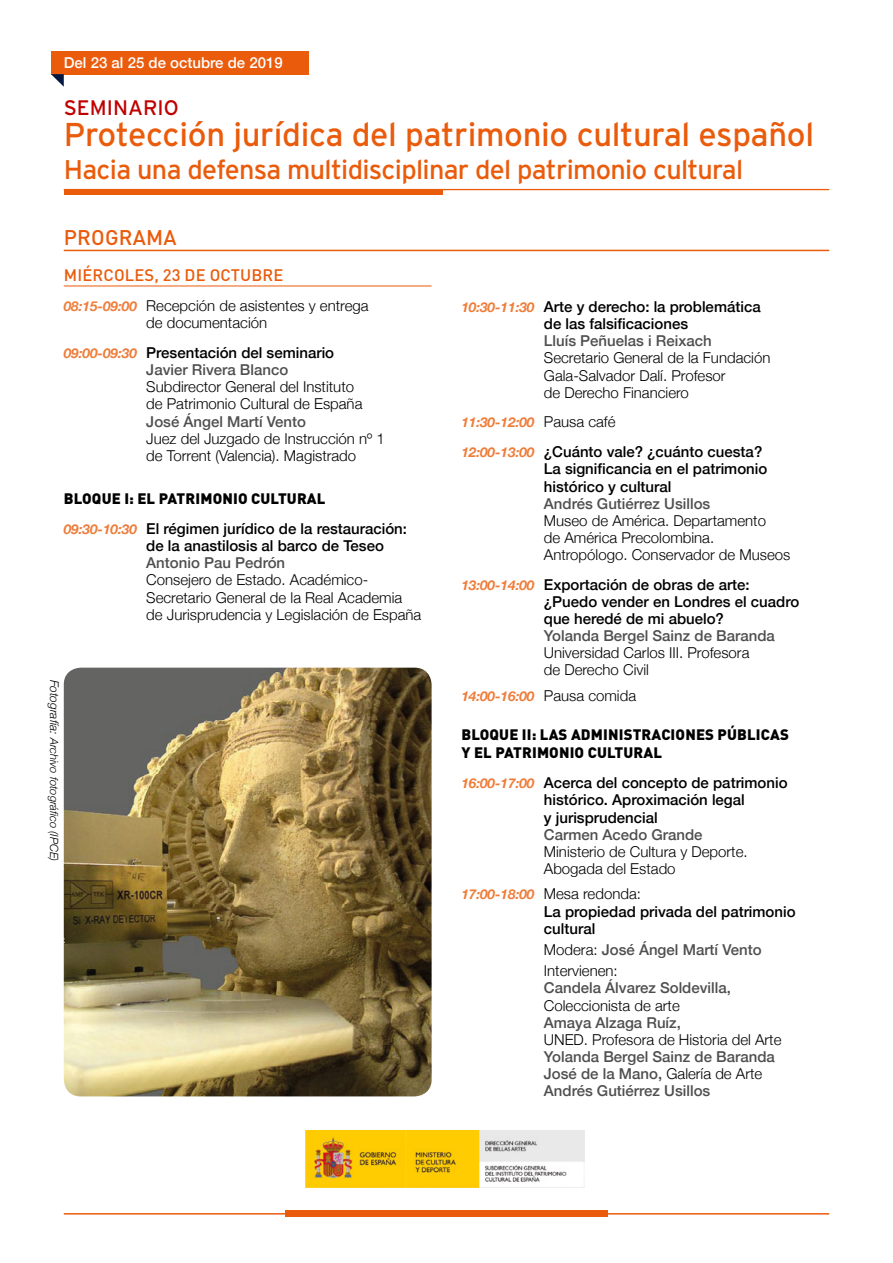
<style>
.page{position:relative;width:893px;height:1263px;background:#fff}
.page>*{position:absolute;margin:0;border:0;box-sizing:border-box;transform-origin:0 0}
.t1{font:33px "Interstate";letter-spacing:-.01em;color:#ea5b0b}
.t2{font:27px "Interstate";letter-spacing:-.025em;color:#ea5b0b}
.t3{font:21px "Interstate";color:#c00000}
.t4{font:500 21px "DIN Pro";letter-spacing:.01em;color:#ea5b0b}
.t5{font:500 16.5px "DIN Pro";letter-spacing:.01em;color:#ea5b0b}
.t6{font:300 15px/17.1px "Helvetica Neue";color:#000}
.t7{font:500 15px/17.1px "Helvetica Neue";color:#000}
.t8{font:500 15px/17.1px "Helvetica Neue";color:#504f4f}
.t9{font:900 15px/18px "DIN Pro";letter-spacing:.01em;color:#000}
.t10{font:500 15px "Helvetica Neue";color:#fff}
.t11{font:italic 700 13.5px "Helvetica Neue";color:#ef7d3a}
.t12{font:italic 300 11.25px "Helvetica Neue";color:#000}
.s1{font-weight:700;font-style:italic;font-size:13.5px;color:#ef7d3a}
.s2{color:#504f4f}
.s3{font-size:12px}
.s4{font-weight:300;font-style:normal;font-size:15px;color:#000}
.s5{font-weight:300}
.s6{font-weight:500;color:#504f4f}
.s7{font-weight:300;color:#000}
</style>
<div class="page">
<div style="left:51px;top:51px;width:258px;height:23px;background:#ea5b0b"></div>
<hr style="left:64px;top:189px;width:765px;height:1px;background:#ea5b0b">
<div style="left:64px;top:189px;width:379px;height:6px;background:#ea5b0b"></div>
<svg style="left:51px;top:74px;width:13px;height:13px"></svg>
<hr style="left:64px;top:286px;width:368px;height:1px;background:#ea5b0b">
<hr style="left:64px;top:250px;width:765px;height:1px;background:#ea5b0b">
<hr style="left:64px;top:1213px;width:765px;height:1px;background:#ea5b0b">
<div style="left:285px;top:1210px;width:323px;height:7px;background:#ea5b0b"></div>
<img style="left:305px;top:1131px;width:280px;height:56px">
<img style="left:64px;top:668px;width:368px;height:428px">
<p class="t10" style="left:64px;top:51px;width:221px">Del 23 al 25 de octubre de 2019</p>
<h3 class="t3" style="left:64px;top:96px;width:116px">SEMINARIO</h3>
<h1 class="t1" style="left:64px;top:116px;width:752px">Protección jurídica del patrimonio cultural español</h1>
<h2 class="t2" style="left:64px;top:154px;width:681px">Hacia una defensa multidisciplinar del patrimonio cultural</h2>
<h3 class="t4" style="left:64px;top:223px;width:114px">PROGRAMA</h3>
<p class="t5" style="left:64px;top:264px;width:221px">MIÉRCOLES, 23 DE OCTUBRE</p>
<p class="t6" style="left:146px;top:296px;width:224px;text-indent:-82px"><span class="s1">08:15-09:00</span> Recepción de asistentes y entrega de documentación</p>
<p class="t7" style="left:146px;top:343px;width:189px;text-indent:-82px"><span class="s1">09:00-09:30</span> Presentación del seminario<br><span class="s2">Javier Rivera Blanco</span></p>
<p class="t6" style="left:146px;top:377px;width:218px">Subdirector General del Instituto de Patrimonio Cultural de España</p>
<p class="t8" style="left:146px;top:411px;width:161px">José Ángel Martí Vento</p>
<p class="t6" style="left:146px;top:429px;width:240px">Juez del Juzgado de Instrucción nº 1 de Torrent (Valencia). Magistrado</p>
<p class="t9" style="left:64px;top:489px;width:263px">BLOQUE I: EL PATRIMONIO CULTURAL</p>
<p class="t7" style="left:146px;top:519px;width:262px;text-indent:-82px"><span class="s1">09:30-10:30</span> El régimen jurídico de la restauración: de la anastilosis al barco de Teseo</p>
<p class="t8" style="left:146px;top:553px;width:140px">Antonio Pau Pedrón</p>
<p class="t6" style="left:146px;top:570px;width:277px">Consejero de Estado. Académico-<br>Secretario General de la Real Academia de Jurisprudencia y Legislación de España</p>
<p class="t12" style="left:63px;top:679px;width:184px;rotate:90deg"><span class="s3">Fotografía:</span> Archivo fotográfico (IPCE)</p>
<p class="t7" style="left:544px;top:297px;width:218px;text-indent:-82px"><span class="s1">10:30-11:30</span> Arte y derecho: la problemática de las falsificaciones</p>
<p class="t8" style="left:544px;top:331px;width:169px">Lluís Peñuelas i Reixach</p>
<p class="t6" style="left:544px;top:348px;width:228px">Secretario General de la Fundación<br>Gala-Salvador Dalí. Profesor<br>de Derecho Financiero</p>
<p class="t11" style="left:461px;top:412px;width:156px">11:30-12:00 <span class="s4">Pausa café</span></p>
<p class="t7" style="left:544px;top:442px;width:225px;text-indent:-82px"><span class="s1">12:00-13:00</span> ¿Cuánto vale? ¿cuánto cuesta?<br>La significancia en el patrimonio histórico y cultural</p>
<p class="t8" style="left:544px;top:493px;width:168px">Andrés Gutiérrez Usillos</p>
<p class="t6" style="left:544px;top:511px;width:248px">Museo de América. Departamento<br>de América Precolombina.<br>Antropólogo. Conservador de Museos</p>
<p class="t7" style="left:544px;top:575px;width:257px;text-indent:-82px"><span class="s1">13:00-14:00</span> Exportación de obras de arte: ¿Puedo vender en Londres el cuadro que heredé de mi abuelo?</p>
<p class="t8" style="left:544px;top:626px;width:232px">Yolanda Bergel Sainz de Baranda</p>
<p class="t6" style="left:544px;top:643px;width:207px">Universidad Carlos III. Profesora de Derecho Civil</p>
<p class="t11" style="left:461px;top:685px;width:176px">14:00-16:00 <span class="s4">Pausa comida</span></p>
<p class="t9" style="left:461px;top:725px;width:329px">BLOQUE II: LAS ADMI NISTRACIONES PÚBLICAS<br>Y EL PATRIMONIO CULTURAL</p>
<p class="t7" style="left:544px;top:773px;width:245px;text-indent:-82px"><span class="s1">16:00-17:00</span> Acerca del concepto de patrimonio histórico. Aproximación legal<br>y jurisprudencial</p>
<p class="t8" style="left:544px;top:824px;width:160px">Carmen Acedo Grande</p>
<p class="t6" style="left:544px;top:842px;width:205px">Ministerio de Cultura y Deporte.<br>Abogada del Estado</p>
<p class="t7" style="left:544px;top:884px;width:253px;text-indent:-82px"><span class="s1">17:00-18:00</span> <span class="s5">Mesa redonda:<br></span>La propiedad privada del patrimonio cultural</p>
<p class="t6" style="left:544px;top:938px;width:219px;line-height:21.3px">Modera: <span class="s6">José Ángel Martí Vento<br></span>Intervienen:</p>
<p class="t8" style="left:544px;top:978px;width:189px">Candela Álvarez Soldevilla,</p>
<p class="t6" style="left:544px;top:995px;width:137px">Coleccionista de arte</p>
<p class="t8" style="left:544px;top:1012px;width:139px">Amaya Alzaga Ruíz,</p>
<p class="t6" style="left:544px;top:1030px;width:239px">UNED. Profesora de Historia del Arte</p>
<p class="t8" style="left:544px;top:1047px;width:232px">Yolanda Bergel Sainz de Baranda<br>José de la Mano, <span class="s7">Galería de Arte<br></span>Andrés Gutiérrez Usillos</p>
</div>
